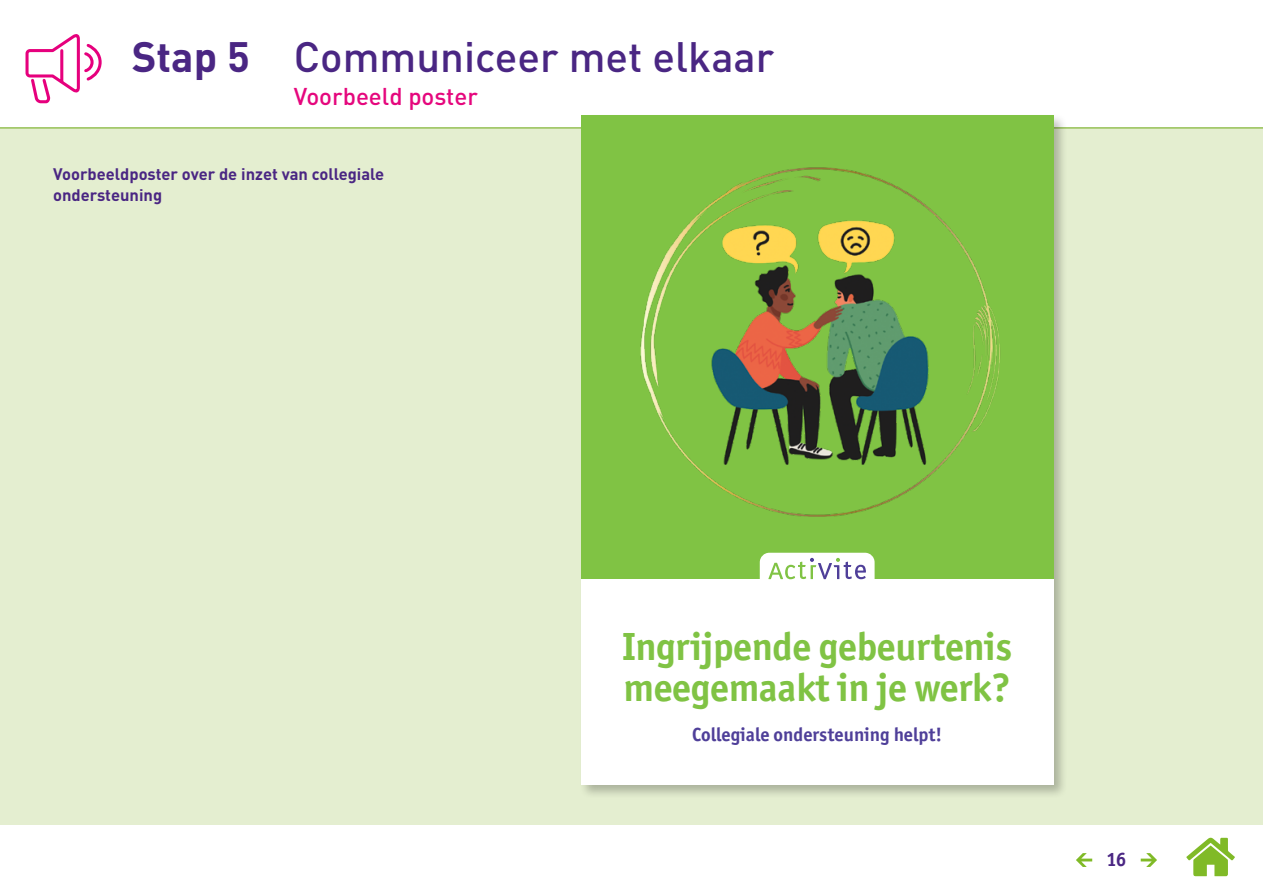
<style>
.page{position:relative;width:1263px;height:893px;background:#fff}
.page>*{position:absolute;margin:0;border:0;box-sizing:border-box;transform-origin:0 0}
.t1{font:500 42px "DINOT";color:#4a2683}
.t2{font:700 39.3px/40.5px "Officina Sans ITC Pro";letter-spacing:-.01em;color:#80c344}
.t3{font:500 24px "DINOT";color:#e5077d}
.t4{font:700 19.5px "Officina Sans ITC Pro";color:#4a2683}
.t5{font:700 19.2px "Officina Sans ITC Pro";color:#4f3f99}
.t6{font:700 16.5px/21px "DINOT";color:#4a2683}
.s1{font-weight:700}
</style>
<div class="page">
<div style="left:0;top:128px;width:1263px;height:697px;background:#e4eed0"></div>
<hr style="left:0;top:128px;width:1263px;height:1px;background:#80ba27">
<svg style="left:1186px;top:837px;width:49px;height:39px"></svg>
<svg style="left:1076px;top:853px;width:16px;height:14px"></svg>
<svg style="left:1141px;top:853px;width:16px;height:14px"></svg>
<div style="left:579px;top:113px;width:489px;height:686px;background:#000;opacity:.25"></div>
<div style="left:581px;top:115px;width:472px;height:670px;background:#fff"></div>
<img style="left:581px;top:115px;width:472px;height:464px">
<div style="left:760px;top:553px;width:114px;height:40px;background:#fff;border-radius:10px"></div>
<svg style="left:768px;top:558px;width:98px;height:21px"></svg>
<svg style="left:25px;top:34px;width:77px;height:70px"></svg>
<h1 class="t1" style="left:132px;top:30px;width:644px"><span class="s1">Stap 5</span> Communiceer met elkaar</h1>
<h3 class="t3" style="left:294px;top:81px;width:186px">Voorbeeld poster</h3>
<p class="t6" style="left:53px;top:163px;width:333px">Voorbeeldposter over de inzet van collegiale ondersteuning</p>
<h2 class="t2" style="left:622px;top:626px;width:392px">Ingrijpende gebeurtenis meegemaakt in je werk?</h2>
<p class="t5" style="left:692px;top:723px;width:252px">Collegiale ondersteuning helpt!</p>
<p class="t4" style="left:1106px;top:847px;width:21px">16</p>
</div>
